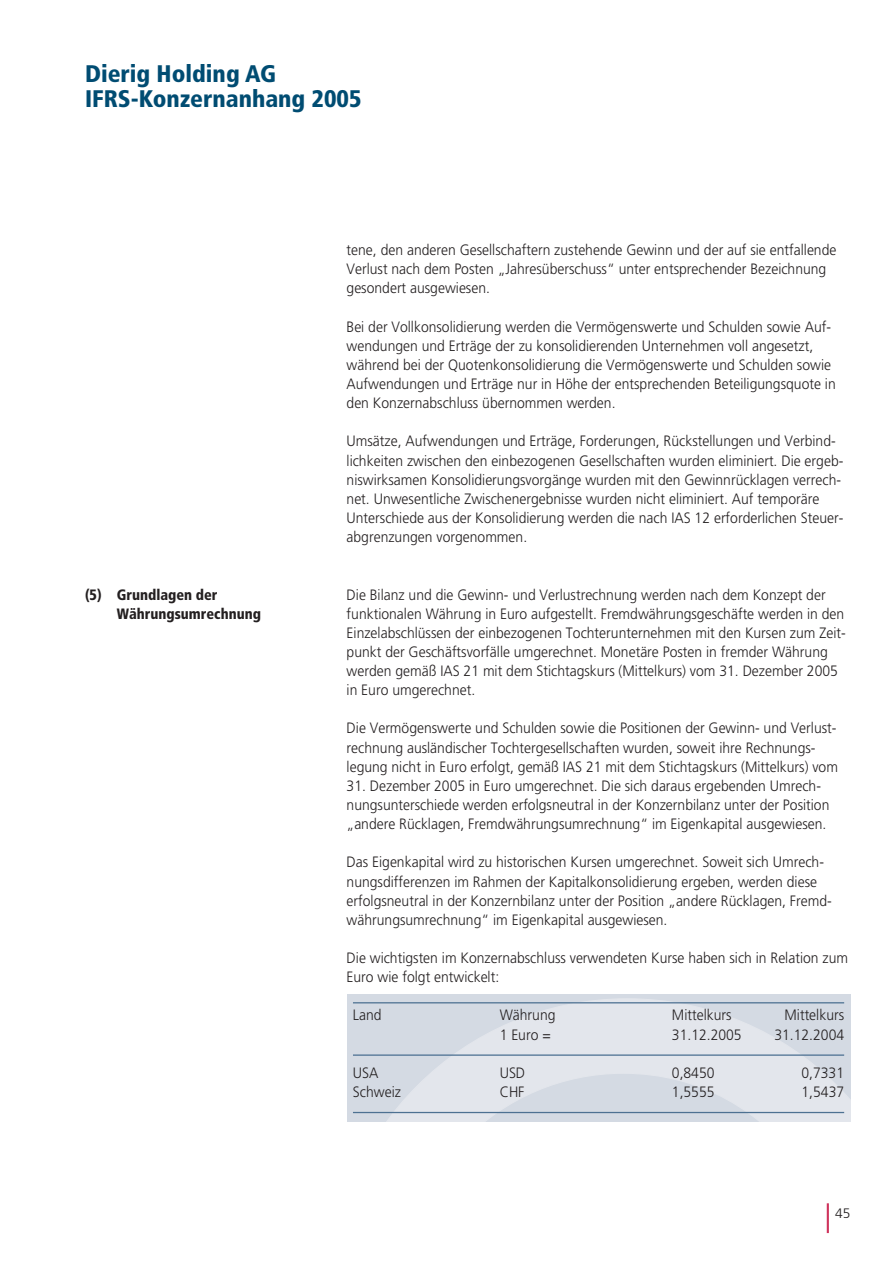
<style>
.page{position:relative;width:893px;height:1263px;background:#fff}
.page>*{position:absolute;margin:0;border:0;box-sizing:border-box;transform-origin:0 0}
.t1{font:900 condensed 24px/25.5px "Frutiger";color:#004c72}
.t2{font:300 15px/19.2px "Frutiger";color:#231f20;scale:.93 1}
.t3{font:900 condensed 15px/19.2px "Frutiger";color:#231f20;scale:.96 1}
.t4{font:300 13.65px "Frutiger";color:#231f20}
</style>
<div class="page">
<hr style="left:827px;top:1203px;width:2px;height:30px;background:#cf345d">
<div style="left:347px;top:995px;width:503px;height:127px;background:#d4dae3"></div>
<svg style="left:353px;top:998px;width:497px;height:124px"></svg>
<hr style="left:353px;top:1002px;width:491px;height:1px;background:#4d7192">
<hr style="left:353px;top:1054px;width:491px;height:2px;background:#4d7192">
<hr style="left:353px;top:1112px;width:491px;height:1px;background:#4d7192">
<h1 class="t1" style="left:85px;top:63px;width:278px">Dierig Holding AG<br>IFRS-Konzernanhang 2005</h1>
<p class="t2" style="left:347px;top:241px;width:528px">tene, den anderen Gesellschaftern zustehende Gewinn und der auf sie entfallende<br>Verlust nach dem Posten „Jahresüberschuss“ unter entsprechender Bezeichnung gesondert ausgewiesen.</p>
<p class="t2" style="left:347px;top:318px;width:527px">Bei der Vollkonsolidierung werden die Vermögenswerte und Schulden sowie Auf&shy;wendungen und Erträge der zu konsolidierenden Unternehmen voll angesetzt, während bei der Quotenkonsolidierung die Vermögenswerte und Schulden sowie Aufwendungen und Erträge nur in Höhe der entsprechenden Beteiligungsquote in den Konzernabschluss übernommen werden.</p>
<p class="t2" style="left:347px;top:433px;width:536px">Umsätze, Aufwendungen und Erträge, Forderungen, Rückstellungen und Verbind&shy;lichkeiten zwischen den einbezogenen Gesellschaften wurden eliminiert. Die ergeb&shy;niswirksamen Konsolidierungsvorgänge wurden mit den Gewinnrücklagen verrech&shy;net. Unwesentliche Zwischenergebnisse wurden nicht eliminiert. Auf temporäre Unterschiede aus der Konsolidierung werden die nach IAS 12 erforderlichen Steuer&shy;abgrenzungen vorgenommen.</p>
<p class="t3" style="left:117px;top:586px;width:152px;text-indent:-32px">(5) Grundlagen der<br>Währungsumrechnung</p>
<p class="t2" style="left:347px;top:586px;width:538px">Die Bilanz und die Gewinn- und Verlustrechnung werden nach dem Konzept der funktionalen Währung in Euro aufgestellt. Fremdwährungsgeschäfte werden in den Einzelabschlüssen der einbezogenen Tochterunternehmen mit den Kursen zum Zeit&shy;punkt der Geschäftsvorfälle umgerechnet. Monetäre Posten in fremder Währung werden gemäß IAS 21 mit dem Stichtagskurs (Mittelkurs) vom 31. Dezember 2005 in Euro umgerechnet.</p>
<p class="t2" style="left:347px;top:720px;width:530px">Die Vermögenswerte und Schulden sowie die Positionen der Gewinn- und Verlust&shy;rechnung ausländischer Tochtergesellschaften wurden, soweit ihre Rechnungs&shy;legung nicht in Euro erfolgt, gemäß IAS 21 mit dem Stichtagskurs (Mittelkurs) vom</p>
<p class="t2" style="left:347px;top:777px;width:521px">31. Dezember 2005 in Euro umgerechnet. Die sich daraus ergebenden Umrech&shy;nungsunterschiede werden erfolgsneutral in der Konzernbilanz unter der Position „andere Rücklagen, Fremdwährungsumrechnung“ im Eigenkapital ausgewiesen.</p>
<p class="t2" style="left:347px;top:854px;width:523px">Das Eigenkapital wird zu historischen Kursen umgerechnet. Soweit sich Umrech&shy;nungsdifferenzen im Rahmen der Kapitalkonsolidierung ergeben, werden diese erfolgsneutral in der Konzernbilanz unter der Position „andere Rücklagen, Fremd&shy;währungsumrechnung“ im Eigenkapital ausgewiesen.</p>
<p class="t2" style="left:347px;top:949px;width:541px">Die wichtigsten im Konzernabschluss verwendeten Kurse haben sich in Relation zum<br>Euro wie folgt entwickelt:</p>
<p class="t2" style="left:353px;top:1007px;width:32px">Land</p>
<p class="t2" style="left:500px;top:1007px;width:62px">Währung</p>
<p class="t2" style="left:672px;top:1007px;width:66px">Mittelkurs</p>
<p class="t2" style="left:784px;top:1007px;width:66px">Mittelkurs</p>
<p class="t2" style="left:500px;top:1026px;width:56px">1 Euro =</p>
<p class="t2" style="left:672px;top:1026px;width:77px">31.12.2005</p>
<p class="t2" style="left:774px;top:1026px;width:77px">31.12.2004</p>
<p class="t2" style="left:353px;top:1064px;width:29px">USA</p>
<p class="t2" style="left:500px;top:1064px;width:29px">USD</p>
<p class="t2" style="left:672px;top:1064px;width:47px">0,8450</p>
<p class="t2" style="left:801px;top:1064px;width:47px">0,7331</p>
<p class="t2" style="left:353px;top:1083px;width:53px">Schweiz</p>
<p class="t2" style="left:500px;top:1083px;width:28px">CHF</p>
<p class="t2" style="left:672px;top:1083px;width:47px">1,5555</p>
<p class="t2" style="left:801px;top:1083px;width:47px">1,5437</p>
<p class="t4" style="left:835px;top:1208px;width:17px">45</p>
</div>
